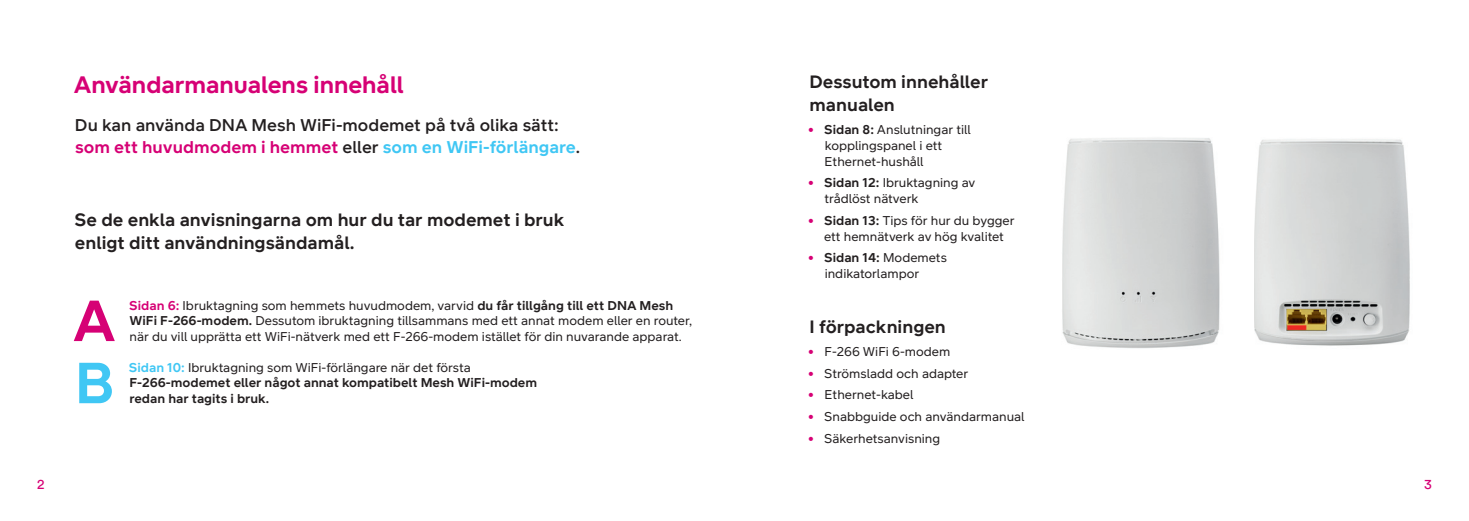
<style>
.page{position:relative;width:1469px;height:521px;background:#fff}
.page>*{position:absolute;margin:0;border:0;box-sizing:border-box;transform-origin:0 0}
.t1{font:700 59.5px "DNA Text";color:#d60175}
.t2{font:700 59.5px "DNA Text";color:#40c7f4}
.t3{font:700 24.5px "DNA Heading";color:#d60175}
.t4{font:700 18.38px/22.8px "DNA Text";color:#231f20}
.t5{font:500 17.5px/22.8px "DNA Text";color:#231f20}
.t6{font:14px "Circular Std";color:#d60175}
.t7{font:13.12px/15.8px "DNA Text";color:#231f20}
.t8{font:700 13.12px/15.8px "DNA Text";color:#231f20}
.s1{font-weight:700;color:#d60175}
.s2{font-weight:700;color:#40c7f4}
.s3{font-weight:700}
.s4{color:#40c7f4}
.s5{font-weight:400}
.s6{font-family:"DNA Heading";font-weight:600;color:#d60175}
</style>
<div class="page">
<img style="left:1254px;top:139px;width:156px;height:207px">
<img style="left:1062px;top:138px;width:158px;height:211px">
<h2 class="t3" style="left:74px;top:69px;width:331px">Användarmanualens innehåll</h2>
<h3 class="t5" style="left:75px;top:113px;width:507px">Du kan använda DNA Mesh WiFi-modemet på två olika sätt: <span class="s1">som ett huvudmodem i hemmet</span> eller <span class="s2">som en WiFi-förlängare</span>.</h3>
<h3 class="t4" style="left:75px;top:208px;width:491px">Se de enkla anvisningarna om hur du tar modemet i bruk enligt ditt användningsändamål.</h3>
<h1 class="t1" style="left:73px;top:285px;width:45px">A</h1>
<p class="t7" style="left:129px;top:297px;width:564px"><span class="s1">Sidan 6:</span> Ibruktagning som hemmets huvudmodem, varvid <span class="s3">du får tillgång till ett DNA Mesh<br>WiFi F-266-modem.</span> Dessutom ibruktagning tillsammans med ett annat modem eller en router, när du vill upprätta ett WiFi-nätverk med ett F-266-modem istället för din nuvarande apparat.</p>
<h1 class="t2" style="left:75px;top:347px;width:41px">B</h1>
<p class="t8" style="left:129px;top:359px;width:410px"><span class="s4">Sidan 10:</span> <span class="s5">Ibruktagning som WiFi-förlängare när det första<br></span>F-266-modemet eller något annat kompatibelt Mesh WiFi-modem redan har tagits i bruk.</p>
<h3 class="t4" style="left:809px;top:70px;width:180px">Dessutom innehåller manualen</h3>
<p class="t7" style="left:824px;top:122px;width:148px;text-indent:-16px"><span class="s6">•</span> <span class="s3">Sidan 8:</span> Anslutningar till kopplingspanel i ett<br>Ethernet-hushåll</p>
<p class="t7" style="left:824px;top:175px;width:152px;text-indent:-16px"><span class="s6">•</span> <span class="s3">Sidan 12:</span> Ibruktagning av trådlöst nätverk</p>
<p class="t7" style="left:808px;top:212px;width:208px;text-align:center"><span class="s6">•</span> <span class="s3">Sidan 13:</span> Tips för hur du bygger ett hemnätverk av hög kvalitet</p>
<p class="t7" style="left:824px;top:250px;width:124px;text-indent:-16px"><span class="s6">•</span> <span class="s3">Sidan 14:</span> Modemets indikatorlampor</p>
<h3 class="t4" style="left:809px;top:315px;width:138px">I förpackningen</h3>
<p class="t7" style="left:808px;top:343px;width:143px"><span class="s6">•</span> F-266 WiFi 6-modem</p>
<p class="t7" style="left:808px;top:365px;width:161px"><span class="s6">•</span> Strömsladd och adapter</p>
<p class="t7" style="left:808px;top:387px;width:107px"><span class="s6">•</span> Ethernet-kabel</p>
<p class="t7" style="left:808px;top:409px;width:218px"><span class="s6">•</span> Snabbguide och användarmanual</p>
<p class="t7" style="left:808px;top:430px;width:133px"><span class="s6">•</span> Säkerhetsanvisning</p>
<p class="t6" style="left:37px;top:476px;width:9px">2</p>
<p class="t6" style="left:1423px;top:476px;width:9px">3</p>
</div>
